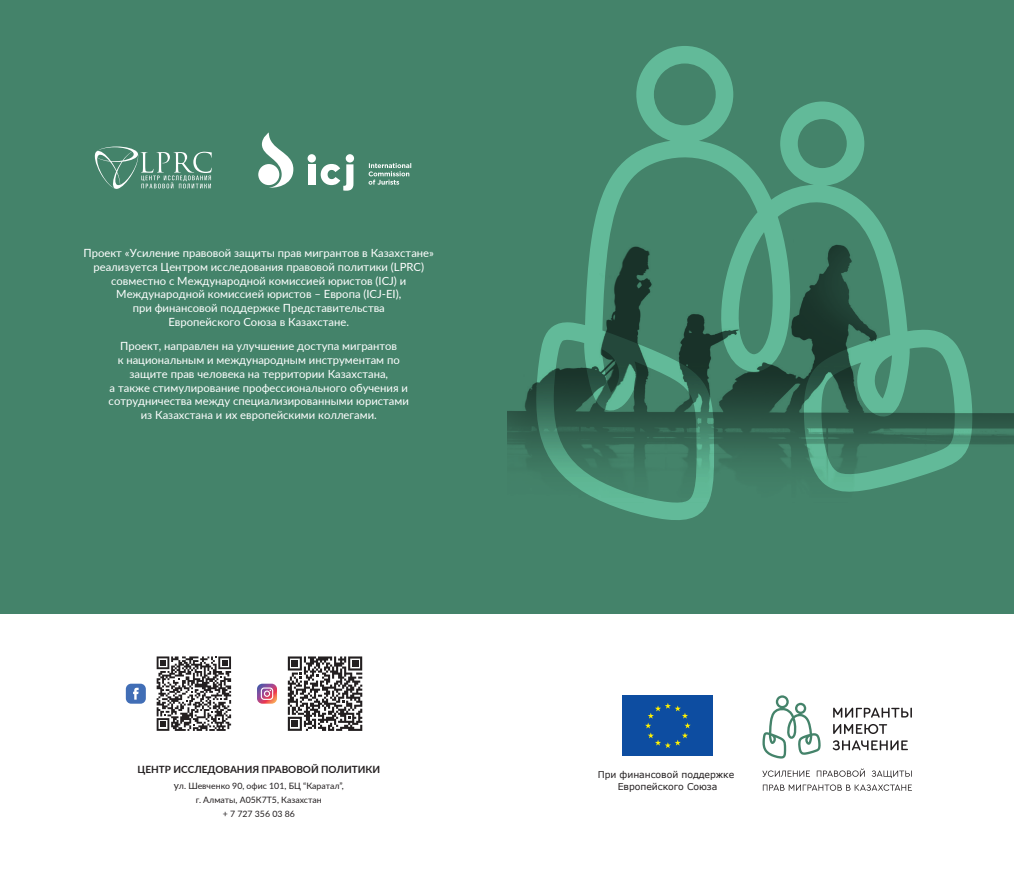
<style>
.page{position:relative;width:1014px;height:872px;background:#fff}
.page>*{position:absolute;margin:0;border:0;box-sizing:border-box;transform-origin:0 0}
.t1{font:11.25px/13.8px "Lato";color:#fff;text-align:center}
.t2{font:700 10px "Lato";color:#231f20}
.t3{font:9.38px/12.4px "Verdana";letter-spacing:-.005em;color:#231f20;text-align:center}
.t4{font:8.75px/14px "Lato";color:#231f20;text-align:center}
.s1{font-size:10px}
</style>
<div class="page">
<div style="left:0;top:0;width:1013px;height:613px;background:#44836a"></div>
<svg style="left:157px;top:656px;width:74px;height:75px"></svg>
<svg style="left:288px;top:656px;width:74px;height:75px"></svg>
<div style="left:126px;top:683px;width:20px;height:20px;background:#416eb6;border-radius:5px"></div>
<svg style="left:133px;top:687px;width:6px;height:12px"></svg>
<svg style="left:257px;top:683px;width:20px;height:20px"></svg>
<svg style="left:94px;top:146px;width:118px;height:43px"></svg>
<svg style="left:262px;top:132px;width:31px;height:56px"></svg>
<div style="left:258px;top:164px;width:21px;height:21px;background:#fff;border-radius:50%"></div>
<div style="left:307px;top:154px;width:9px;height:8px;background:#fff;border-radius:50%"></div>
<div style="left:346px;top:154px;width:8px;height:8px;background:#fff;border-radius:50%"></div>
<div style="left:308px;top:164px;width:7px;height:21px;background:#fff"></div>
<svg style="left:320px;top:164px;width:33px;height:27px"></svg>
<svg style="left:368px;top:163px;width:43px;height:22px"></svg>
<svg style="left:762px;top:695px;width:58px;height:63px"></svg>
<svg style="left:833px;top:707px;width:78px;height:10px"></svg>
<svg style="left:833px;top:724px;width:54px;height:10px"></svg>
<svg style="left:832px;top:740px;width:75px;height:10px"></svg>
<svg style="left:762px;top:770px;width:48px;height:6px"></svg>
<svg style="left:816px;top:768px;width:48px;height:8px"></svg>
<svg style="left:871px;top:770px;width:39px;height:8px"></svg>
<svg style="left:762px;top:784px;width:149px;height:6px"></svg>
<div style="left:622px;top:695px;width:91px;height:61px;background:#0d4da1"></div>
<svg style="left:645px;top:703px;width:45px;height:45px"></svg>
<img style="left:507px;top:382px;width:506px;height:85px">
<svg style="left:536px;top:46px;width:436px;height:474px"></svg>
<p class="t1" style="left:84px;top:246px;width:352px">Проект «Усиление правовой защиты прав мигрантов в Казахстане» реализуется Центром исследования правовой политики (LPRC) совместно с Международной комиссией юристов (ICJ) и Международной комиссией юристов – Европа (ICJ-EI),<br>при финансовой поддержке Представительства<br>Европейского Союза в Казахстане.</p>
<p class="t1" style="left:109px;top:339px;width:302px">Проект, направлен на улучшение доступа мигрантов<br>к национальным и международным инструментам по защите прав человека на территории Казахстана,<br>а также стимулирование профессионального обучения и сотрудничества между специализированными юристами из Казахстана и их европейскими коллегами.</p>
<p class="t2" style="left:137px;top:762px;width:244px">ЦЕНТР ИССЛЕДОВАНИЯ ПРАВОВОЙ ПОЛИТИКИ</p>
<p class="t4" style="left:174px;top:778px;width:171px"><span class="s1">у</span>л. Шевченко 90, офис 101, БЦ “Каратал”, г. Алматы, А05К7Т5, Казахстан<br>+ 7 727 356 03 86</p>
<p class="t3" style="left:597px;top:768px;width:138px">При финансовой поддержке<br>Европейского Cоюза</p>
</div>
